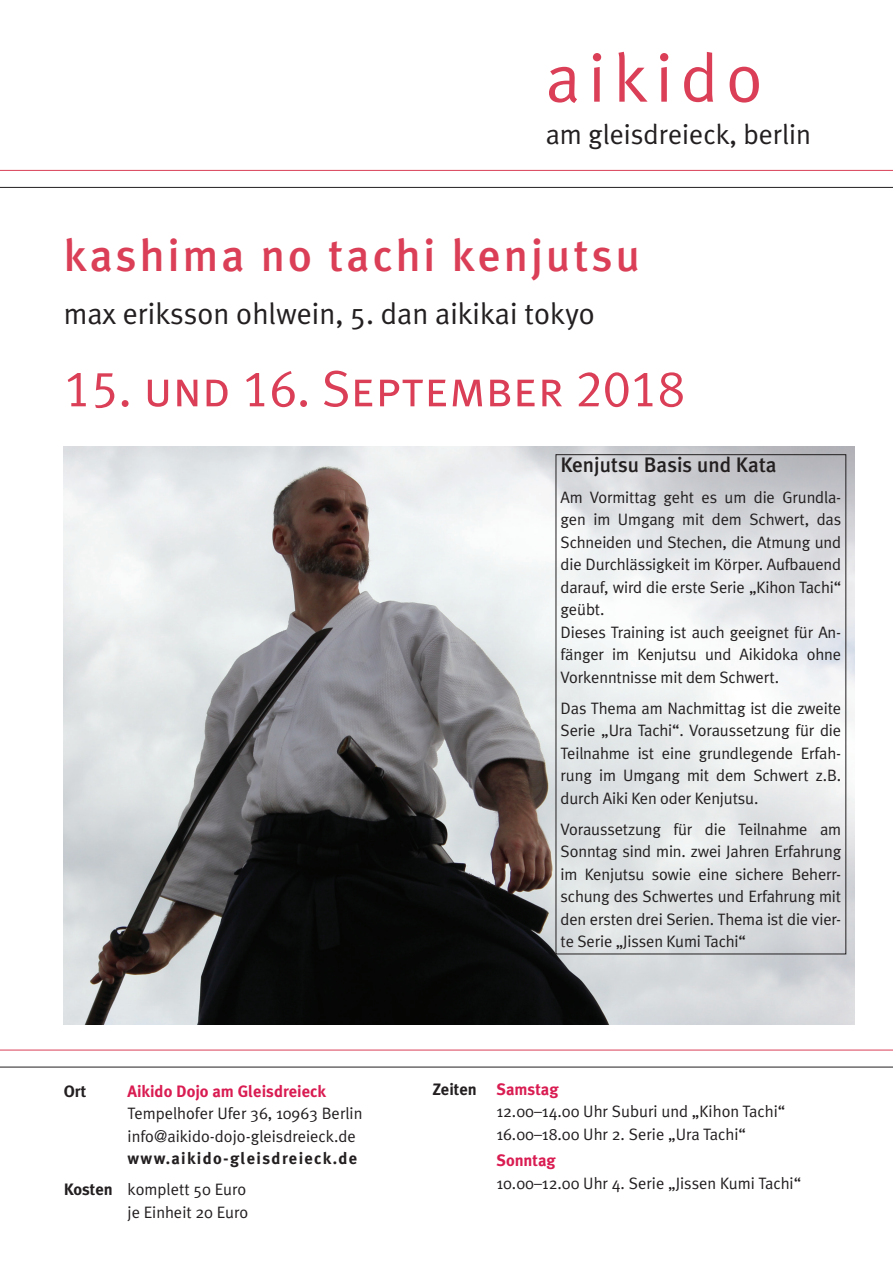
<style>
.page{position:relative;width:893px;height:1263px;background:#fff}
.page>*{position:absolute;margin:0;border:0;box-sizing:border-box;transform-origin:0 0}
.t1{font:68.25px "Meta Plus Normal";letter-spacing:.12em;color:#da3f57}
.t2{font:51px "Meta Plus Normal Caps";color:#da3f57}
.t3{font:500 45px "Meta Plus";letter-spacing:.07em;color:#da3f57}
.t4{font:30px "Meta Plus Normal";color:#231f20}
.t5{font:28.05px "Meta Plus Normal";color:#231f20}
.t6{font:500 21px "Meta Plus";color:#231f20}
.t7{font:16.5px/22.5px "Meta Plus Normal";letter-spacing:-.01em;color:#231f20}
.t8{font:700 16.5px "Meta Plus";color:#d91c52}
.t9{font:700 16.5px "Meta Plus";letter-spacing:.08em;color:#231f20}
.s1{font-family:"Meta Plus";font-weight:700}
.s2{color:#231f20}
</style>
<div class="page">
<hr style="left:0;top:170px;width:893px;height:1px;background:#da3f57">
<hr style="left:0;top:1050px;width:893px;height:1px;background:#da3f57">
<hr style="left:0;top:187px;width:893px;height:1px;background:#231f20">
<hr style="left:0;top:1067px;width:893px;height:1px;background:#231f20">
<img style="left:64px;top:446px;width:790px;height:579px">
<h1 class="t1" style="left:546px;top:39px;width:219px">aikido</h1>
<h3 class="t5" style="left:546px;top:118px;width:267px">am gleisdreieck, berlin</h3>
<h3 class="t3" style="left:64px;top:230px;width:578px">kashima no tachi kenjutsu</h3>
<h3 class="t4" style="left:64px;top:296px;width:533px">max eriksson ohlwein, 5. dan aikikai tokyo</h3>
<h2 class="t2" style="left:64px;top:359px;width:623px">15. und 16. September 2018</h2>
<p class="t9" style="left:64px;top:1081px;width:24px">Ort</p>
<p class="t8" style="left:128px;top:1081px;width:200px">Aikido Dojo am Gleisdreieck</p>
<p class="t7" style="left:128px;top:1102px;width:236px">Tempelhofer Ufer 36, 10963 Berlin info@aikido-dojo-gleisdreieck.de</p>
<p class="t9" style="left:128px;top:1149px;width:231px">www.aikido-gleisdreieck.de</p>
<p class="t7" style="left:64px;top:1178px;width:186px;text-align:right"><span class="s1">Kosten</span> komplett 50 Euro je Einheit 20 Euro</p>
<p class="t6" style="left:561px;top:452px;width:218px">Kenjutsu Basis und Kata</p>
<p class="t7" style="left:561px;top:485px;width:282px">Am Vormittag geht es um die Grundla&shy;gen im Umgang mit dem Schwert, das Schneiden und Stechen, die Atmung und die Durchlässigkeit im Körper. Aufbauend darauf, wird die erste Serie „Kihon Tachi“ geübt.<br>Dieses Training ist auch geeignet für An&shy;fänger im Kenjutsu und Aikidoka ohne Vorkenntnisse mit dem Schwert.</p>
<p class="t7" style="left:561px;top:696px;width:282px;text-align:justify">Das Thema am Nachmittag ist die zweite Serie „Ura Tachi“. Voraussetzung für die Teilnahme ist eine grundlegende Erfah&shy;rung im Umgang mit dem Schwert z.B. durch Aiki Ken oder Kenjutsu.</p>
<p class="t7" style="left:561px;top:817px;width:282px;text-align:justify">Voraussetzung für die Teilnahme am Sonntag sind min. zwei Jahren Erfahrung im Kenjutsu sowie eine sichere Beherr&shy;schung des Schwertes und Erfahrung mit den ersten drei Serien. Thema ist die vier&shy;te Serie „Jissen Kumi Tachi“</p>
<p class="t8" style="left:433px;top:1079px;width:127px"><span class="s2">Zeiten</span> Samstag</p>
<p class="t7" style="left:496px;top:1100px;width:291px">12.00–14.00 Uhr Suburi und „Kihon Tachi“<br>16.00–18.00 Uhr 2. Serie „Ura Tachi“</p>
<p class="t8" style="left:496px;top:1151px;width:61px">Sonntag</p>
<p class="t7" style="left:496px;top:1172px;width:306px">10.00–12.00 Uhr 4. Serie „Jissen Kumi Tachi“</p>
</div>
